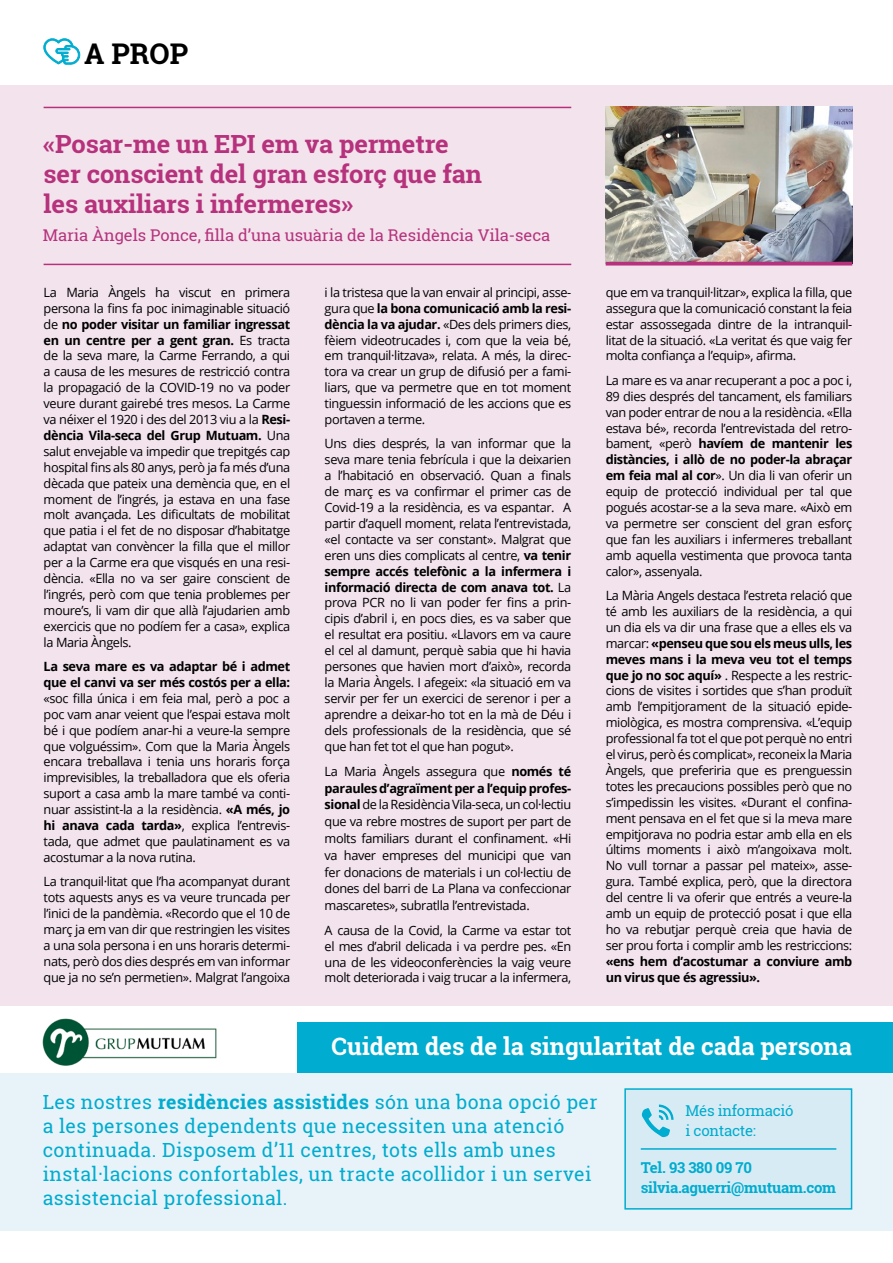
<style>
.page{position:relative;width:893px;height:1263px;background:#fff}
.page>*{position:absolute;margin:0;border:0;box-sizing:border-box;transform-origin:0 0}
.t1{font:700 28.5px "Roboto Slab";color:#000}
.t2{font:700 25.05px "Roboto Slab";letter-spacing:-.005em;color:#b6327c}
.t3{font:700 24px "Roboto Slab";color:#fff}
.t4{font:19.5px/24px "Roboto Slab";letter-spacing:.02em;color:#00accf}
.t5{font:16.2px "Roboto Slab";letter-spacing:-.005em;color:#b6327c}
.t6{font:700 15px "Roboto Slab";letter-spacing:-.02em;color:#00accf}
.t7{font:15px "Roboto Slab";letter-spacing:-.02em;color:#00accf}
.t8{font:12.75px/15.9px "Open Sans";letter-spacing:-.03em;color:#000;text-align:justify}
.t9{font:700 12.75px/15.9px "Open Sans";letter-spacing:-.03em;color:#000}
.s1{font-weight:700}
</style>
<div class="page">
<div style="left:0;top:1073px;width:893px;height:157px;background:#e7f3f8"></div>
<div style="left:297px;top:1023px;width:596px;height:50px;background:#00accf"></div>
<svg style="left:43px;top:38px;width:37px;height:27px"></svg>
<div style="left:0;top:85px;width:893px;height:921px;background:#f2e3ed"></div>
<hr style="left:44px;top:107px;width:527px;height:1px;background:#b6327c">
<hr style="left:44px;top:264px;width:527px;height:1px;background:#b6327c">
<img style="left:606px;top:107px;width:246px;height:155px">
<svg style="left:606px;top:262px;width:246px;height:4px"></svg>
<div style="left:624px;top:1088px;width:228px;height:121px;background:#d7ebf4;border:2px solid #00accf"></div>
<svg style="left:642px;top:1104px;width:31px;height:33px"></svg>
<hr style="left:641px;top:1148px;width:195px;height:2px;background:#00accf">
<img style="left:43px;top:1018px;width:174px;height:47px">
<p class="t1" style="left:84px;top:35px;width:106px">A PROP</p>
<p class="t2" style="left:44px;top:127px;width:407px">«Posar-me un EPI em va permetre</p>
<p class="t2" style="left:44px;top:157px;width:440px">ser conscient del gran esforç que fan</p>
<p class="t2" style="left:44px;top:187px;width:311px">les auxiliars i infermeres»</p>
<p class="t5" style="left:43px;top:224px;width:509px">Maria Àngels Ponce, filla d’una usuària de la Residència Vila-seca</p>
<p class="t8" style="left:44px;top:284px;width:248px">La Maria Àngels ha viscut en primera persona la fins fa poc inimaginable situació de <span class="s1">no poder visitar un familiar ingressat en un centre per a gent gran.</span> Es tracta de la seva mare, la Carme Ferrando, a qui a causa de les mesures de restricció contra la propagació de la COVID-19 no va poder veure durant gairebé tres mesos. La Carme va néixer el 1920 i des del 2013 viu a la <span class="s1">Resi&shy;dència Vila-seca del Grup Mutuam.</span> Una salut envejable va impedir que trepitgés cap hospital fins als 80 anys, però ja fa més d’una dècada que pateix una demència que, en el moment de l’ingrés, ja estava en una fase molt avançada. Les dificultats de mobilitat que patia i el fet de no disposar d’habitatge adaptat van convèncer la filla que el millor per a la Carme era que visqués en una resi&shy;dència. «Ella no va ser gaire conscient de l’ingrés, però com que tenia problemes per moure’s, li vam dir que allà l’ajudarien amb exercicis que no podíem fer a casa», explica la Maria Àngels.</p>
<p class="t9" style="left:44px;top:658px;width:248px">La seva mare es va adaptar bé i admet que el canvi va ser més costós per a ella:</p>
<p class="t8" style="left:44px;top:690px;width:248px">«soc filla única i em feia mal, però a poc a poc vam anar veient que l’espai estava molt bé i que podíem anar-hi a veure-la sempre que volguéssim». Com que la Maria Àngels encara treballava i tenia uns horaris força imprevisibles, la treballadora que els oferia suport a casa amb la mare també va conti&shy;nuar assistint-la a la residència. <span class="s1">«A més, jo hi anava cada tarda»</span>, explica l’entrevis&shy;tada, que admet que paulatinament es va acostumar a la nova rutina.</p>
<p class="t8" style="left:44px;top:873px;width:248px">La tranquil·litat que l’ha acompanyat durant tots aquests anys es va veure truncada per l’inici de la pandèmia. «Recordo que el 10 de març ja em van dir que restringien les visites a una sola persona i en uns horaris determi&shy;nats, però dos dies després em van informar que ja no se’n permetien». Malgrat l’angoixa</p>
<p class="t8" style="left:325px;top:284px;width:248px">i la tristesa que la van envair al principi, asse&shy;gura que <span class="s1">la bona comunicació amb la resi&shy;dència la va ajudar.</span> «Des dels primers dies, fèiem videotrucades i, com que la veia bé, em tranquil·litzava», relata. A més, la direc&shy;tora va crear un grup de difusió per a fami&shy;liars, que va permetre que en tot moment tinguessin informació de les accions que es portaven a terme.</p>
<p class="t8" style="left:325px;top:435px;width:248px">Uns dies després, la van informar que la seva mare tenia febrícula i que la deixarien a l’habitació en observació. Quan a finals de març es va confirmar el primer cas de Covid-19 a la residència, es va espantar. A partir d’aquell moment, relata l’entrevistada, «el contacte va ser constant». Malgrat que eren uns dies complicats al centre, <span class="s1">va tenir sempre accés telefònic a la infermera i informació directa de com anava tot.</span> La prova PCR no li van poder fer fins a prin&shy;cipis d’abril i, en pocs dies, es va saber que el resultat era positiu. «Llavors em va caure el cel al damunt, perquè sabia que hi havia persones que havien mort d’això», recorda la Maria Àngels. I afegeix: «la situació em va servir per fer un exercici de serenor i per a aprendre a deixar-ho tot en la mà de Déu i dels professionals de la residència, que sé que han fet tot el que han pogut».</p>
<p class="t8" style="left:325px;top:762px;width:248px;line-height:16.8px">La Maria Àngels assegura que <span class="s1">només té paraules d’agraïment per a l’equip profes&shy;sional</span> de la Residència Vila-seca, un col·lectiu que va rebre mostres de suport per part de molts familiars durant el confinament. «Hi va haver empreses del municipi que van fer donacions de materials i un col·lectiu de dones del barri de La Plana va confeccionar mascaretes», subratlla l’entrevistada.</p>
<p class="t8" style="left:325px;top:922px;width:248px">A causa de la Covid, la Carme va estar tot el mes d’abril delicada i va perdre pes. «En una de les videoconferències la vaig veure molt deteriorada i vaig trucar a la infermera,</p>
<p class="t8" style="left:606px;top:284px;width:248px">que em va tranquil·litzar», explica la filla, que assegura que la comunicació constant la feia estar assossegada dintre de la intranquil&shy;litat de la situació. «La veritat és que vaig fer molta confiança a l’equip», afirma.</p>
<p class="t8" style="left:606px;top:372px;width:248px">La mare es va anar recuperant a poc a poc i, 89 dies després del tancament, els familiars van poder entrar de nou a la residència. «Ella estava bé», recorda l’entrevistada del retro&shy;bament, «però <span class="s1">havíem de mantenir les distàncies, i allò de no poder-la abraçar em feia mal al cor</span>». Un dia li van oferir un equip de protecció individual per tal que pogués acostar-se a la seva mare. «Això em va permetre ser conscient del gran esforç que fan les auxiliars i infermeres treballant amb aquella vestimenta que provoca tanta calor», assenyala.</p>
<p class="t8" style="left:606px;top:587px;width:248px">La Mària Angels destaca l’estreta relació que té amb les auxiliars de la residència, a qui un dia els va dir una frase que a elles els va marcar: <span class="s1">«penseu que sou els meus ulls, les meves mans i la meva veu tot el temps que jo no soc aquí»</span> . Respecte a les restric&shy;cions de visites i sortides que s’han produït amb l’empitjorament de la situació epide&shy;miològica, es mostra comprensiva. «L’equip professional fa tot el que pot perquè no entri el virus, però és complicat», reconeix la Maria Àngels, que preferiria que es prenguessin totes les precaucions possibles però que no s’impedissin les visites. «Durant el confina&shy;ment pensava en el fet que si la meva mare empitjorava no podria estar amb ella en els últims moments i això m’angoixava molt.<br>No vull tornar a passar pel mateix», asse&shy;gura. També explica, però, que la directora del centre li va oferir que entrés a veure-la amb un equip de protecció posat i que ella ho va rebutjar perquè creia que havia de ser prou forta i complir amb les restriccions:</p>
<p class="t9" style="left:606px;top:953px;width:248px">«ens hem d’acostumar a conviure amb un virus que és agressiu».</p>
<p class="t3" style="left:332px;top:1029px;width:522px">Cuidem des de la singularitat de cada persona</p>
<p class="t4" style="left:43px;top:1089px;width:556px">Les nostres <span class="s1">residències assistides</span> són una bona opció per a les persones dependents que necessiten una atenció continuada. Disposem d’11 centres, tots ells amb unes instal·lacions confortables, un tracte acollidor i un servei assistencial professional.</p>
<p class="t7" style="left:685px;top:1100px;width:110px">Més informació</p>
<p class="t7" style="left:685px;top:1120px;width:72px">i contacte:</p>
<p class="t6" style="left:641px;top:1157px;width:113px">Tel. 93 380 09 70</p>
<p class="t6" style="left:641px;top:1177px;width:197px">silvia.aguerri@mutuam.com</p>
</div>
